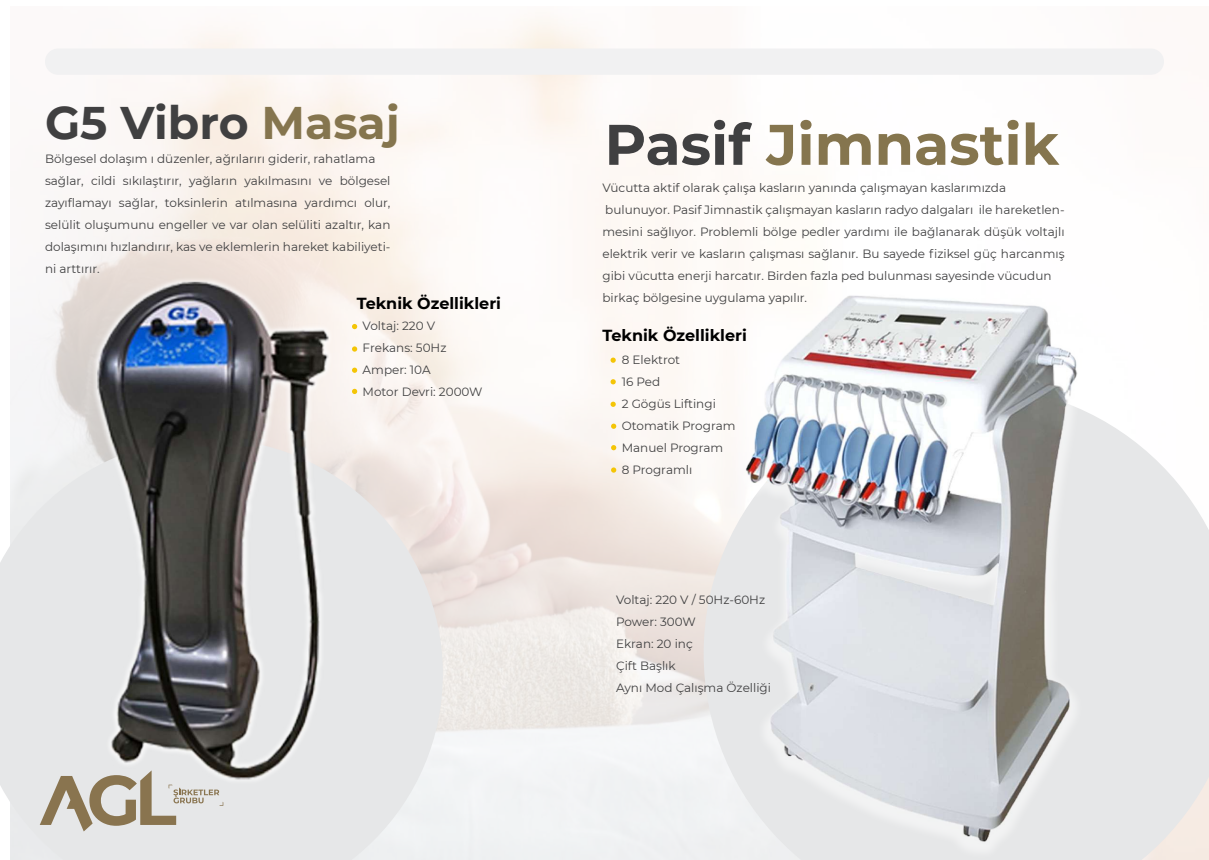
<style>
.page{position:relative;width:1209px;height:860px;background:#fff}
.page>*{position:absolute;margin:0;border:0;box-sizing:border-box;transform-origin:0 0}
.t1{font:700 57.1px "Montserrat";color:#85754e}
.t2{font:700 45.7px "Montserrat";color:#404041}
.t3{font:700 16px "Montserrat";color:#000}
.t4{font:12px/22px "Montserrat";color:#404041}
.s1{color:#85754e}
.s2{color:#404041}
</style>
<div class="page">
<div style="left:45px;top:49px;width:1119px;height:26px;background:#f1f1f2;border-radius:13px"></div>
<img style="left:0;top:139px;width:576px;height:721px">
<img style="left:536px;top:183px;width:673px;height:677px">
<img style="left:1074px;top:246px;width:135px;height:595px">
<svg style="left:40px;top:770px;width:183px;height:61px;background:#c9c4b9"></svg>
<h2 class="t2" style="left:45px;top:90px;width:356px">G5 Vibro <span class="s1">Masaj</span></h2>
<p class="t4" style="left:45px;top:148px;width:347px">Bölgesel dolaşım ı düzenler, ağrılarırı giderir, rahatlama sağlar, cildi sıkılaştırır, yağların yakılmasını ve bölgesel zayıflamayı sağlar, toksinlerin atılmasına yardımcı olur, selülit oluşumunu engeller ve var olan selüliti azaltır, kan dolaşımını hızlandırır, kas ve eklemlerin hareket kabiliyeti&shy;ni arttırır.</p>
<h3 class="t3" style="left:357px;top:291px;width:146px">Teknik Özellikleri</h3>
<p class="t4" style="left:363px;top:314px;width:121px">Voltaj: 220 V<br>Frekans: 50Hz<br>Amper: 10A<br>Motor Devri: 2000W</p>
<h1 class="t1" style="left:604px;top:103px;width:456px"><span class="s2">Pasif</span> Jimnastik</h1>
<p class="t4" style="left:602px;top:176px;width:463px">Vücutta aktif olarak çalışa kasların yanında çalışmayan kaslarımızda bulunuyor. Pasif Jimnastik çalışmayan kasların radyo dalgaları ile hareketlen&shy;mesini sağlıyor. Problemli bölge pedler yardımı ile bağlanarak düşük voltajlı elektrik verir ve kasların çalışması sağlanır. Bu sayede fiziksel güç harcanmış gibi vücutta enerji harcatır. Birden fazla ped bulunması sayesinde vücudun birkaç bölgesine uygulama yapılır.</p>
<h3 class="t3" style="left:602px;top:323px;width:146px">Teknik Özellikleri</h3>
<p class="t4" style="left:622px;top:348px;width:115px">8 Elektrot<br>16 Ped<br>2 Gögüs Liftingi<br>Otomatik Program<br>Manuel Program<br>8 Programlı</p>
<p class="t4" style="left:616px;top:589px;width:156px">Voltaj: 220 V / 50Hz-60Hz<br>Power: 300W<br>Ekran: 20 inç<br>Çift Başlık<br>Aynı Mod Çalışma Özelliği</p>
</div>
